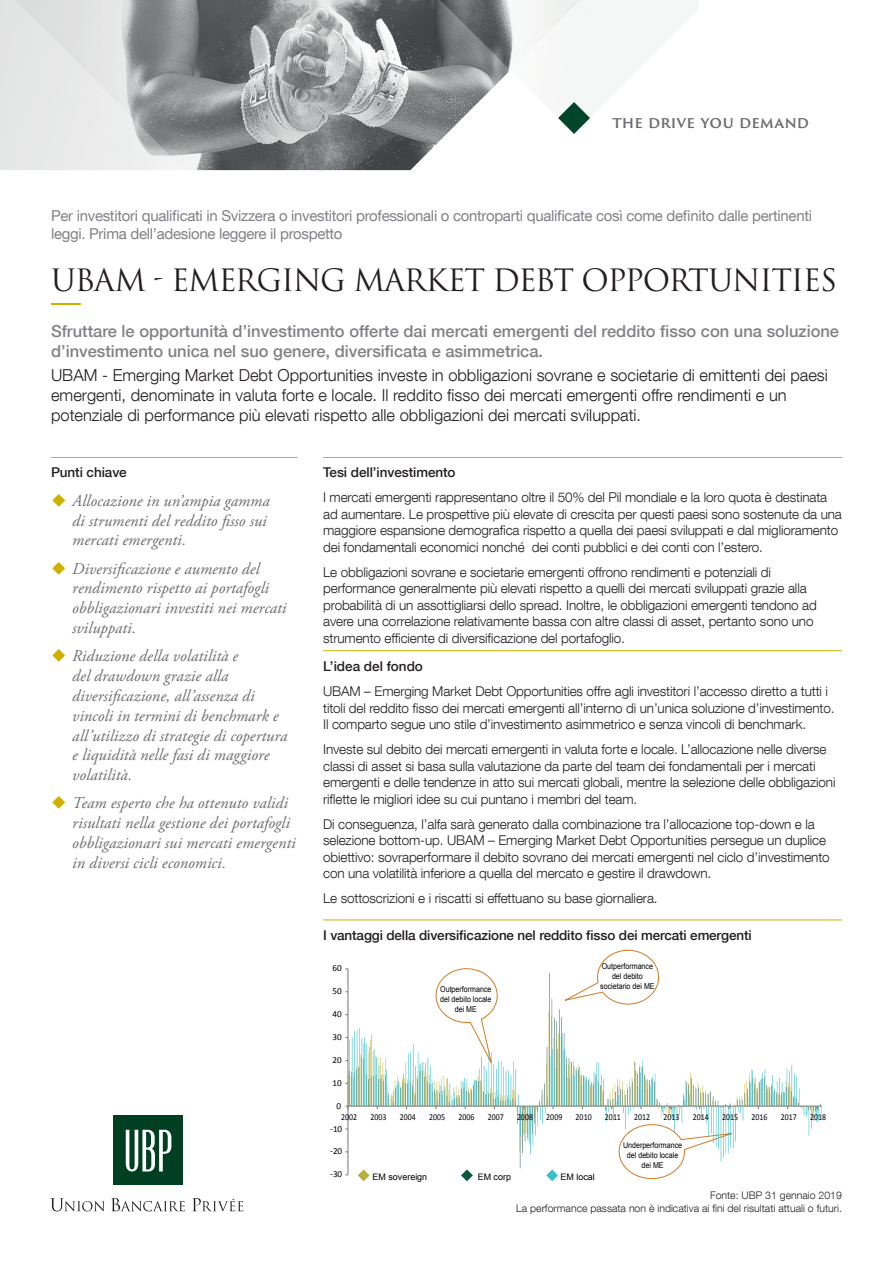
<style>
.page{position:relative;width:893px;height:1263px;background:#fff}
.page>*{position:absolute;margin:0;border:0;box-sizing:border-box;transform-origin:0 0}
.nom_du_fonds{font:30px "Trajan Pro 3";letter-spacing:-.04em;color:#231f20}
.t1{font:italic 16.5px/19.8px "Adobe Garamond Pro";letter-spacing:.005em;color:#6c6d70}
.Texte_Intro{font:300 16.5px/19.8px "Helvetica Neue LT Com";color:#231f20}
.Texte_Intro-2{font:500 16.5px/19.8px "Helvetica Neue LT Com";color:#808285}
.Tagline{font:600 15.45px "Trajan Sans Pro";letter-spacing:.005em;color:#6c6d70}
.t2{font:15px/18px "Helvetica Neue LT Com";letter-spacing:-.02em;color:#808285}
.Texte{font:300 13.5px/16.5px "Helvetica Neue LT Com";letter-spacing:-.01em;color:#231f20}
.Titre_Niv_2{font:500 13.5px "Helvetica Neue LT Com";letter-spacing:-.01em;color:#231f20}
.Sources{font:300 10.5px "Helvetica Neue LT Com";color:#231f20}
.t3{font:9.15px "Calibri";color:#000001}
.t4{font:9px "Calibri";color:#000001;scale:.87 1}
.t5{font:9px "Arial";color:#000001}
.t6{font:8.1px/9.8px "Arial";color:#000001;text-align:center;scale:.87 1}
</style>
<div class="page">
<svg style="left:50px;top:1198px;width:55px;height:13px"></svg>
<svg style="left:111px;top:1198px;width:74px;height:13px"></svg>
<svg style="left:192px;top:1198px;width:51px;height:13px"></svg>
<div style="left:113px;top:1116px;width:70px;height:69px;background:#003f22"></div>
<svg style="left:126px;top:1130px;width:45px;height:41px"></svg>
<hr style="left:51px;top:303px;width:30px;height:2px;background:#ceb000">
<hr style="left:323px;top:457px;width:519px;height:1px;background:#ceb000">
<hr style="left:323px;top:650px;width:519px;height:1px;background:#ceb000">
<hr style="left:51px;top:457px;width:247px;height:1px;background:#ceb000">
<hr style="left:323px;top:919px;width:519px;height:1px;background:#ceb000">
<svg style="left:461px;top:1169px;width:12px;height:12px"></svg>
<svg style="left:546px;top:1169px;width:12px;height:12px"></svg>
<svg style="left:358px;top:1169px;width:12px;height:12px"></svg>
<svg style="left:597px;top:949px;width:62px;height:24px"></svg>
<svg style="left:449px;top:968px;width:35px;height:5px"></svg>
<svg style="left:625px;top:1168px;width:54px;height:12px"></svg>
<svg style="left:435px;top:973px;width:287px;height:195px"></svg>
<svg style="left:349px;top:1027px;width:472px;height:134px"></svg>
<hr style="left:347px;top:969px;width:1px;height:206px;background:#7d8081">
<hr style="left:348px;top:1105px;width:474px;height:2px;background:#7d8081">
<svg style="left:185px;top:0;width:325px;height:170px"></svg>
<svg style="left:0;top:0;width:185px;height:170px"></svg>
<svg style="left:510px;top:0;width:112px;height:134px"></svg>
<p class="Tagline" style="left:612px;top:111px;width:198px">THE DRIVE YOU DEMAND</p>
<p class="t2" style="left:51px;top:206px;width:763px">Per investitori qualificati in Svizzera o investitori professionali o controparti qualificate così come definito dalle pertinenti leggi. Prima dell’adesione leggere il prospetto</p>
<p class="nom_du_fonds" style="left:51px;top:260px;width:788px">UBAM - EMERGING MARKET DEBT OPPORTUNITIES</p>
<p class="Texte_Intro-2" style="left:51px;top:321px;width:790px">Sfruttare le opportunità d’investimento offerte dai mercati emergenti del reddito fisso con una soluzione d’investimento unica nel suo genere, diversificata e asimmetrica.</p>
<p class="Texte_Intro" style="left:51px;top:365px;width:778px">UBAM - Emerging Market Debt Opportunities investe in obbligazioni sovrane e societarie di emittenti dei paesi emergenti, denominate in valuta forte e locale. Il reddito fisso dei mercati emergenti offre rendimenti e un potenziale di performance più elevati rispetto alle obbligazioni dei mercati sviluppati.</p>
<p class="Titre_Niv_2" style="left:51px;top:464px;width:77px">Punti chiave</p>
<p class="t1" style="left:72px;top:491px;width:199px">Allocazione in un’ampia gamma di strumenti del reddito fisso sui mercati emergenti.</p>
<p class="t1" style="left:72px;top:559px;width:216px">Diversificazione e aumento del rendimento rispetto ai portafogli obbligazionari investiti nei mercati sviluppati.</p>
<p class="t1" style="left:72px;top:647px;width:217px">Riduzione della volatilità e<br>del drawdown grazie alla diversificazione, all’assenza di vincoli in termini di benchmark e all’utilizzo di strategie di copertura e liquidità nelle fasi di maggiore volatilità.</p>
<p class="t1" style="left:72px;top:794px;width:225px">Team esperto che ha ottenuto validi risultati nella gestione dei portafogli obbligazionari sui mercati emergenti in diversi cicli economici.</p>
<p class="Titre_Niv_2" style="left:323px;top:464px;width:134px">Tesi dell’investimento</p>
<p class="Texte" style="left:323px;top:489px;width:520px">I mercati emergenti rappresentano oltre il 50% del Pil mondiale e la loro quota è destinata ad aumentare. Le prospettive più elevate di crescita per questi paesi sono sostenute da una maggiore espansione demografica rispetto a quella dei paesi sviluppati e dal miglioramento dei fondamentali economici nonché dei conti pubblici e dei conti con l’estero.</p>
<p class="Texte" style="left:323px;top:564px;width:495px">Le obbligazioni sovrane e societarie emergenti offrono rendimenti e potenziali di performance generalmente più elevati rispetto a quelli dei mercati sviluppati grazie alla probabilità di un assottigliarsi dello spread. Inoltre, le obbligazioni emergenti tendono ad avere una correlazione relativamente bassa con altre classi di asset, pertanto sono uno strumento efficiente di diversificazione del portafoglio.</p>
<p class="Titre_Niv_2" style="left:323px;top:658px;width:101px">L’idea del fondo</p>
<p class="Texte" style="left:323px;top:683px;width:513px">UBAM – Emerging Market Debt Opportunities offre agli investitori l’accesso diretto a tutti i titoli del reddito fisso dei mercati emergenti all’interno di un’unica soluzione d’investimento.<br>Il comparto segue uno stile d’investimento asimmetrico e senza vincoli di benchmark.</p>
<p class="Texte" style="left:323px;top:741px;width:514px">Investe sul debito dei mercati emergenti in valuta forte e locale. L’allocazione nelle diverse classi di asset si basa sulla valutazione da parte del team dei fondamentali per i mercati emergenti e delle tendenze in atto sui mercati globali, mentre la selezione delle obbligazioni riflette le migliori idee su cui puntano i membri del team.</p>
<p class="Texte" style="left:323px;top:815px;width:508px">Di conseguenza, l’alfa sarà generato dalla combinazione tra l’allocazione top-down e la selezione bottom-up. UBAM – Emerging Market Debt Opportunities persegue un duplice obiettivo: sovraperformare il debito sovrano dei mercati emergenti nel ciclo d’investimento con una volatilità inferiore a quella del mercato e gestire il drawdown.</p>
<p class="Texte" style="left:323px;top:890px;width:336px">Le sottoscrizioni e i riscatti si effettuano su base giornaliera.</p>
<p class="Titre_Niv_2" style="left:323px;top:927px;width:430px">I vantaggi della diversificazione nel reddito fisso dei mercati emergenti</p>
<p class="t3" style="left:333px;top:962px;width:11px">60</p>
<p class="t3" style="left:333px;top:985px;width:11px">50</p>
<p class="t3" style="left:333px;top:1008px;width:11px">40</p>
<p class="t3" style="left:333px;top:1031px;width:11px">30</p>
<p class="t3" style="left:333px;top:1054px;width:11px">20</p>
<p class="t3" style="left:333px;top:1077px;width:11px">10</p>
<p class="t3" style="left:337px;top:1100px;width:6px">0</p>
<p class="t6" style="left:440px;top:985px;width:60px">Outperformance del debito locale dei ME</p>
<p class="t6" style="left:600px;top:961px;width:64px">Outperformance del debito societario dei ME</p>
<p class="t4" style="left:341px;top:1112px;width:20px">2002</p>
<p class="t4" style="left:370px;top:1112px;width:20px">2003</p>
<p class="t4" style="left:400px;top:1112px;width:20px">2004</p>
<p class="t4" style="left:429px;top:1112px;width:20px">2005</p>
<p class="t4" style="left:458px;top:1112px;width:20px">2006</p>
<p class="t4" style="left:488px;top:1112px;width:20px">2007</p>
<p class="t4" style="left:517px;top:1112px;width:20px">2008</p>
<p class="t4" style="left:546px;top:1112px;width:20px">2009</p>
<p class="t4" style="left:576px;top:1112px;width:20px">2010</p>
<p class="t4" style="left:605px;top:1112px;width:20px">2011</p>
<p class="t4" style="left:634px;top:1112px;width:20px">2012</p>
<p class="t4" style="left:664px;top:1112px;width:20px">2013</p>
<p class="t4" style="left:693px;top:1112px;width:20px">2014</p>
<p class="t4" style="left:722px;top:1112px;width:20px">2015</p>
<p class="t4" style="left:751px;top:1112px;width:20px">2016</p>
<p class="t4" style="left:781px;top:1112px;width:20px">2017</p>
<p class="t4" style="left:810px;top:1112px;width:20px">2018</p>
<p class="t3" style="left:330px;top:1123px;width:14px">-10</p>
<p class="t3" style="left:330px;top:1145px;width:14px">-20</p>
<p class="t3" style="left:330px;top:1168px;width:14px">-30</p>
<p class="t5" style="left:373px;top:1170px;width:56px">EM sovereign</p>
<p class="t5" style="left:478px;top:1170px;width:35px">EM corp</p>
<p class="t5" style="left:561px;top:1170px;width:36px">EM local</p>
<p class="t6" style="left:623px;top:1141px;width:70px">Underperformance del debito locale dei ME</p>
<p class="Sources" style="left:710px;top:1189px;width:133px">Fonte: UBP 31 gennaio 2019</p>
<p class="Sources" style="left:516px;top:1202px;width:327px">La performance passata non è indicativa ai fini del risultati attuali o futuri.</p>
</div>
